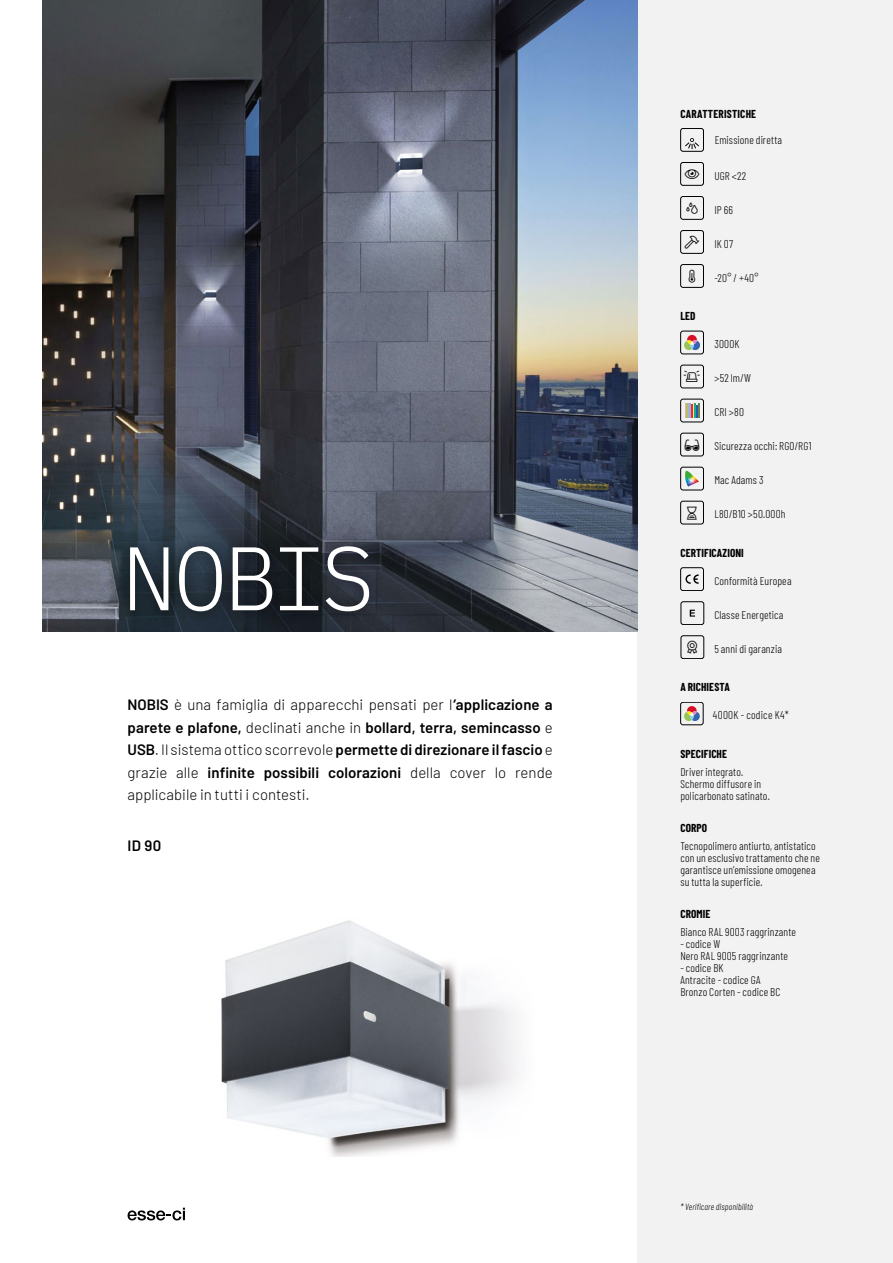
<style>
.page{position:relative;width:893px;height:1263px;background:#fff}
.page>*{position:absolute;margin:0;border:0;box-sizing:border-box;transform-origin:0 0}
.t1{font:300 90px "IBM Plex Mono";letter-spacing:-.045em;color:#fff}
.t2{font:300 15px/22.5px "Barlow";color:#000;text-align:justify}
.t3{font:600 15px "Barlow";color:#000}
.t4{font:300 11.25px/12px "Barlow Condensed";letter-spacing:.01em;color:#000}
.t5{font:700 11.25px "Barlow Condensed";letter-spacing:.01em;color:#000}
.t6{font:italic 300 9px "Barlow Condensed";letter-spacing:.01em;color:#000}
.s1{font-weight:600}
</style>
<div class="page">
<div style="left:638px;top:0;width:255px;height:1263px;background:#f2f2f2"></div>
<img style="left:43px;top:0;width:595px;height:631px">
<img style="left:221px;top:920px;width:297px;height:237px">
<div style="left:116px;top:532px;width:267px;height:93px;background:#000;opacity:.65"></div>
<div style="left:680px;top:567px;width:24px;height:24px;border:1px solid #000;border-radius:2px"></div>
<svg style="left:685px;top:574px;width:14px;height:10px"></svg>
<div style="left:681px;top:601px;width:23px;height:24px;border:1px solid #000;border-radius:2px"></div>
<svg style="left:690px;top:610px;width:5px;height:7px"></svg>
<div style="left:681px;top:635px;width:23px;height:24px;border:1px solid #000;border-radius:2px"></div>
<div style="left:680px;top:365px;width:24px;height:23px;border:1px solid #000;border-radius:2px"></div>
<div style="left:680px;top:501px;width:24px;height:23px;border:1px solid #000;border-radius:2px"></div>
<div style="left:680px;top:399px;width:24px;height:23px;border:1px solid #000;border-radius:2px"></div>
<svg style="left:685px;top:403px;width:14px;height:15px"></svg>
<div style="left:680px;top:467px;width:24px;height:23px;border:1px solid #000;border-radius:2px"></div>
<svg style="left:685px;top:471px;width:14px;height:15px"></svg>
<div style="left:680px;top:331px;width:24px;height:23px;border:1px solid #000;border-radius:2px"></div>
<svg style="left:684px;top:335px;width:16px;height:15px"></svg>
<div style="left:680px;top:433px;width:24px;height:23px;border:1px solid #000;border-radius:2px"></div>
<div style="left:680px;top:702px;width:23px;height:23px;border:1px solid #000;border-radius:2px"></div>
<svg style="left:684px;top:706px;width:16px;height:15px"></svg>
<div style="left:680px;top:196px;width:24px;height:24px;border:1px solid #000;border-radius:2px"></div>
<div style="left:680px;top:162px;width:24px;height:24px;border:1px solid #000;border-radius:2px"></div>
<div style="left:680px;top:128px;width:24px;height:24px;border:1px solid #000;border-radius:2px"></div>
<svg style="left:685px;top:138px;width:14px;height:11px"></svg>
<div style="left:680px;top:264px;width:24px;height:24px;border:1px solid #000;border-radius:2px"></div>
<div style="left:680px;top:230px;width:24px;height:24px;border:1px solid #000;border-radius:2px"></div>
<svg style="left:128px;top:1208px;width:57px;height:12px"></svg>
<h1 class="t1" style="left:122px;top:510px;width:254px">NOBIS</h1>
<p class="t2" style="left:128px;top:692px;width:427px"><span class="s1">NOBIS</span> è una famiglia di apparecchi pensati per l<span class="s1">’applicazione a parete e plafone,</span> declinati anche in <span class="s1">bollard, terra, semincasso</span> e <span class="s1">USB</span>. Il sistema ottico scorrevole <span class="s1">permette di direzionare il fascio</span> e grazie alle <span class="s1">infinite possibili colorazioni</span> della cover lo rende applicabile in tutti i contesti.</p>
<h2 class="t3" style="left:128px;top:835px;width:35px">ID 90</h2>
<p class="t5" style="left:680px;top:106px;width:77px">CARATTERISTICHE</p>
<p class="t4" style="left:714px;top:133px;width:69px">Emissione diretta</p>
<p class="t4" style="left:714px;top:169px;width:33px">UGR &lt;22</p>
<p class="t4" style="left:714px;top:203px;width:20px">IP 66</p>
<p class="t4" style="left:714px;top:237px;width:20px">IK 07</p>
<p class="t5" style="left:680px;top:308px;width:17px">LED</p>
<p class="t4" style="left:714px;top:271px;width:46px">-20° / +40°</p>
<p class="t4" style="left:714px;top:337px;width:26px">3000K</p>
<p class="t4" style="left:714px;top:371px;width:38px">&gt;52 lm/W</p>
<p class="t4" style="left:714px;top:405px;width:31px">CRI &gt;80</p>
<p class="t4" style="left:714px;top:439px;width:99px">Sicurezza occhi: RG0/RG1</p>
<p class="t4" style="left:714px;top:473px;width:51px">Mac Adams 3</p>
<p class="t4" style="left:714px;top:507px;width:73px">L80/B10 &gt;50.000h</p>
<p class="t5" style="left:680px;top:545px;width:65px">CERTIFICAZIONI</p>
<p class="t4" style="left:714px;top:574px;width:79px">Conformità Europea</p>
<p class="t4" style="left:714px;top:608px;width:70px">Classe Energetica</p>
<p class="t4" style="left:714px;top:642px;width:69px">5 anni di garanzia</p>
<p class="t5" style="left:680px;top:679px;width:51px">A RICHIESTA</p>
<p class="t4" style="left:713px;top:708px;width:77px">4000K - codice K4*</p>
<p class="t5" style="left:680px;top:746px;width:48px">SPECIFICHE</p>
<p class="t4" style="left:680px;top:765px;width:91px">Driver integrato.<br>Schermo diffusore in policarbonato satinato.</p>
<p class="t5" style="left:680px;top:820px;width:28px">CORPO</p>
<p class="t4" style="left:680px;top:839px;width:141px">Tecnopolimero antiurto, antistatico con un esclusivo trattamento che ne garantisce un’emissione omogenea su tutta la superficie.</p>
<p class="t5" style="left:680px;top:906px;width:31px">CROMIE</p>
<p class="t4" style="left:680px;top:925px;width:117px">Bianco RAL 9003 raggrinzante</p>
<p class="t4" style="left:680px;top:937px;width:109px">- codice W<br>Nero RAL 9005 raggrinzante</p>
<p class="t4" style="left:680px;top:961px;width:102px">- codice BK<br>Antracite - codice GA<br>Bronzo Corten - codice BC</p>
<p class="t6" style="left:680px;top:1200px;width:74px">* Verificare disponibilità</p>
</div>
